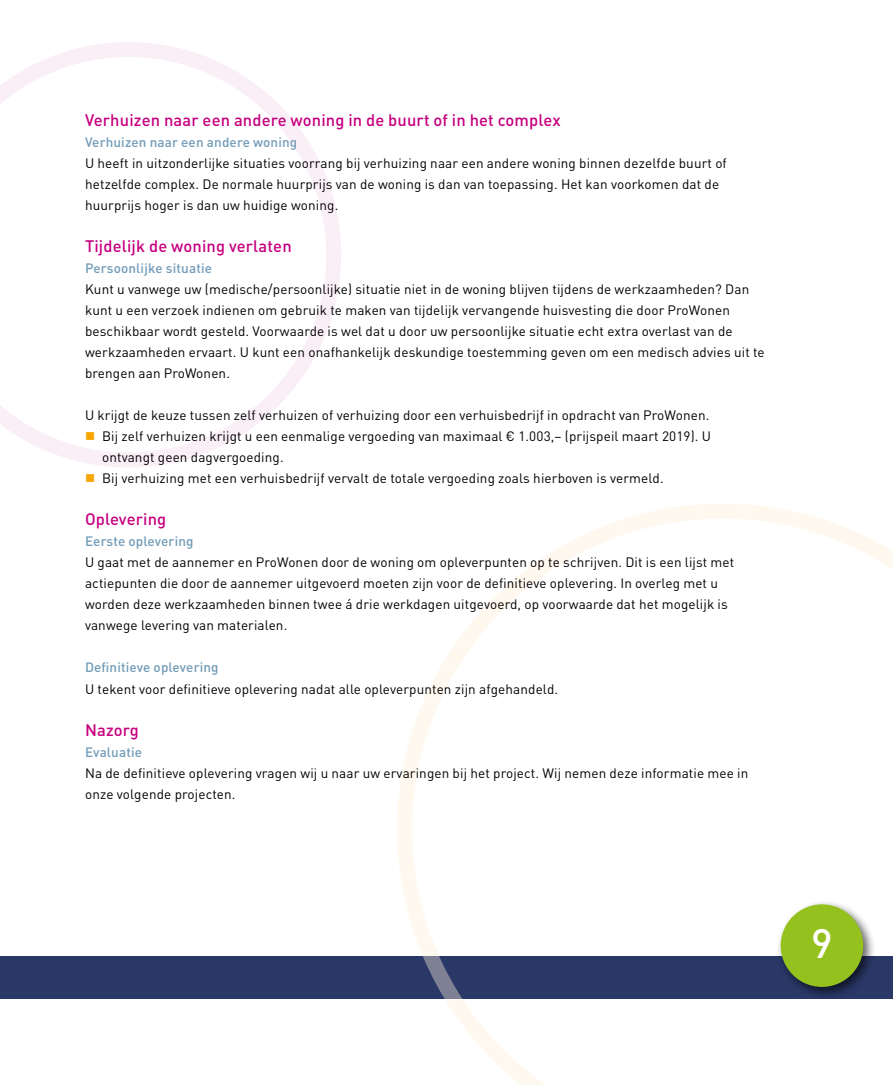
<style>
.page{position:relative;width:893px;height:1085px;background:#fff}
.page>*{position:absolute;margin:0;border:0;box-sizing:border-box;transform-origin:0 0}
.t1{font:500 40.5px "DIN";color:#fff}
.t2{font:500 16.5px "DIN";letter-spacing:.01em;color:#c7017f}
.t3{font:13.5px/21px "DIN";letter-spacing:.01em;color:#000}
.t4{font:500 13.5px "DIN";letter-spacing:.01em;color:#729cb8}
</style>
<div class="page">
<div style="left:0;top:956px;width:893px;height:42px;background:#2a3868"></div>
<svg style="left:397px;top:504px;width:496px;height:580px"></svg>
<div style="left:776px;top:899px;width:100px;height:100px;background:#000;opacity:.65"></div>
<div style="left:781px;top:904px;width:82px;height:82px;background:#95c11f;border-radius:50%"></div>
<svg style="left:0;top:42px;width:341px;height:425px"></svg>
<svg style="left:86px;top:432px;width:8px;height:8px"></svg>
<p class="t2" style="left:85px;top:110px;width:477px">Verhuizen naar een andere woning in de buurt of in het complex</p>
<p class="t4" style="left:85px;top:134px;width:214px">Verhuizen naar een andere woning</p>
<p class="t3" style="left:85px;top:152px;width:643px">U heeft in uitzonderlijke situaties voorrang bij verhuizing naar een andere woning binnen dezelfde buurt of hetzelfde complex. De normale huurprijs van de woning is dan van toepassing. Het kan voorkomen dat de huurprijs hoger is dan uw huidige woning.</p>
<p class="t2" style="left:85px;top:236px;width:208px">Tijdelijk de woning verlaten</p>
<p class="t4" style="left:85px;top:260px;width:129px">Persoonlijke situatie</p>
<p class="t3" style="left:85px;top:278px;width:681px">Kunt u vanwege uw (medische/persoonlijke) situatie niet in de woning blijven tijdens de werkzaamheden? Dan kunt u een verzoek indienen om gebruik te maken van tijdelijk vervangende huisvesting die door ProWonen beschikbaar wordt gesteld. Voorwaarde is wel dat u door uw persoonlijke situatie echt extra overlast van de werkzaamheden ervaart. U kunt een onafhankelijk deskundige toestemming geven om een medisch advies uit te brengen aan ProWonen.</p>
<p class="t3" style="left:102px;top:404px;width:610px;text-indent:-17px">U krijgt de keuze tussen zelf verhuizen of verhuizing door een verhuisbedrijf in opdracht van ProWonen.<br>Bij zelf verhuizen krijgt u een eenmalige vergoeding van maximaal € 1.003,– (prijspeil maart 2019). U ontvangt geen dagvergoeding.<br>Bij verhuizing met een verhuisbedrijf vervalt de totale vergoeding zoals hierboven is vermeld.</p>
<p class="t2" style="left:85px;top:509px;width:83px">Oplevering</p>
<p class="t4" style="left:85px;top:533px;width:110px">Eerste oplevering</p>
<p class="t3" style="left:85px;top:551px;width:651px">U gaat met de aannemer en ProWonen door de woning om opleverpunten op te schrijven. Dit is een lijst met actiepunten die door de aannemer uitgevoerd moeten zijn voor de definitieve oplevering. In overleg met u worden deze werkzaamheden binnen twee á drie werkdagen uitgevoerd, op voorwaarde dat het mogelijk is vanwege levering van materialen.</p>
<p class="t4" style="left:85px;top:659px;width:135px">Definitieve oplevering</p>
<p class="t3" style="left:85px;top:677px;width:475px">U tekent voor definitieve oplevering nadat alle opleverpunten zijn afgehandeld.</p>
<p class="t2" style="left:85px;top:719px;width:55px">Nazorg</p>
<p class="t4" style="left:85px;top:743px;width:59px">Evaluatie</p>
<p class="t3" style="left:85px;top:761px;width:665px">Na de definitieve oplevering vragen wij u naar uw ervaringen bij het project. Wij nemen deze informatie mee in onze volgende projecten.</p>
<h1 class="t1" style="left:811px;top:917px;width:23px">9</h1>
</div>
